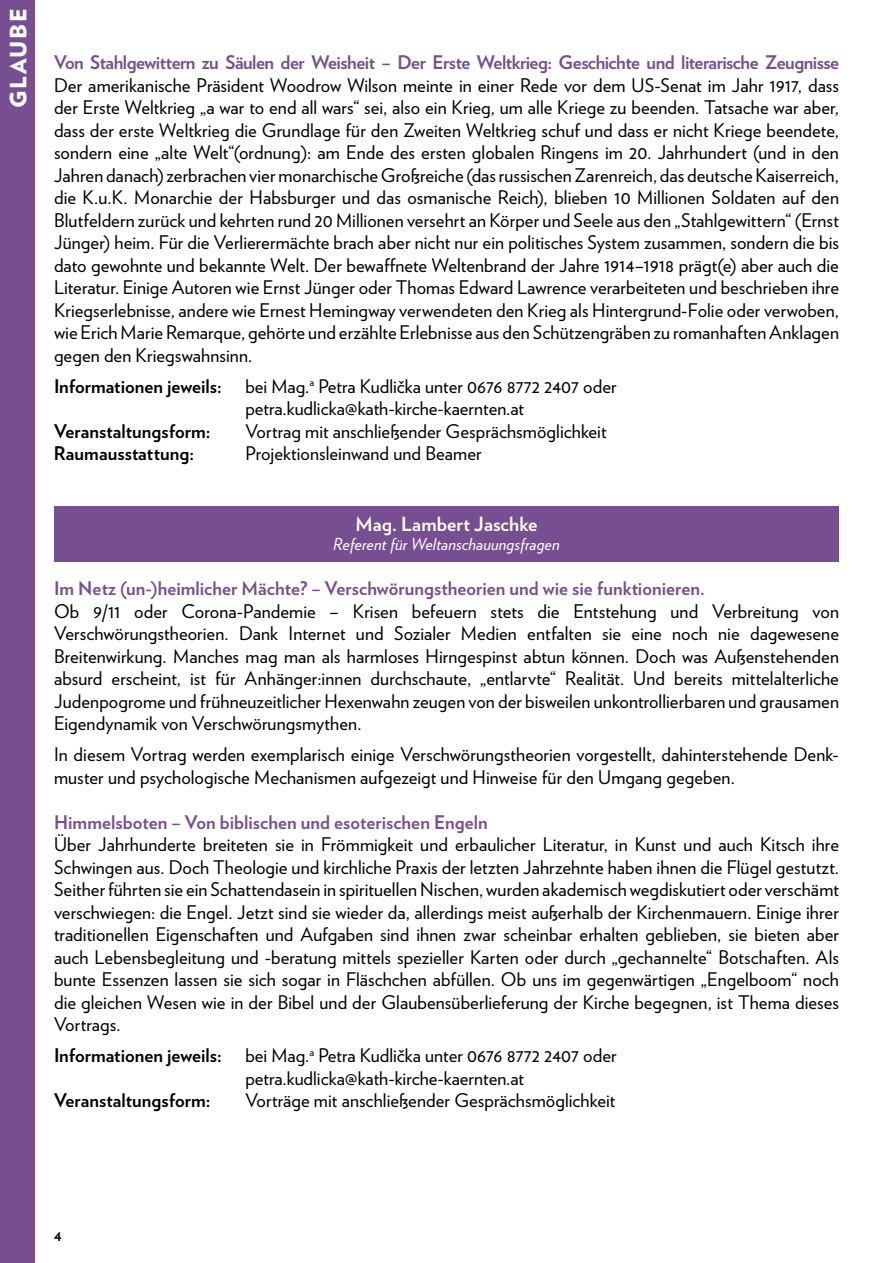
<style>
.page{position:relative;width:893px;height:1263px;background:#fff}
.page>*{position:absolute;margin:0;border:0;box-sizing:border-box;transform-origin:0 0}
.t1{font:900 22.5px "Verlag";letter-spacing:.065em;color:#fff}
.t2{font:700 19.5px "Verlag";letter-spacing:.005em;color:#fff}
.t3{font:18.75px/22.5px "Verlag";color:#000;text-align:justify}
.t4{font:700 18.75px "Verlag";letter-spacing:-.005em;color:#774e92}
.t5{font:700 18.75px "Verlag";color:#000}
.t6{font:700 18.75px "Verlag";letter-spacing:-.025em;color:#774e92}
.t7{font:italic 16.5px "Verlag";letter-spacing:.005em;color:#fff}
.t8{font:700 15px "Verlag";color:#000}
</style>
<div class="page">
<div style="left:0;top:0;width:35px;height:1263px;background:#774e92"></div>
<div style="left:54px;top:506px;width:785px;height:37px;background:#774e92"></div>
<div style="left:54px;top:529px;width:785px;height:33px;background:#774e92"></div>
<p class="t1" style="left:0;top:108px;width:101px;rotate:-90deg">GLAUBE</p>
<p class="t6" style="left:54px;top:47px;width:787px">Von Stahlgewittern zu Säulen der Weisheit – Der Erste Weltkrieg: Geschichte und literarische Zeugnisse</p>
<p class="t3" style="left:54px;top:73px;width:786px">Der amerikanische Präsident Woodrow Wilson meinte in einer Rede vor dem US-Senat im Jahr 1917, dass der Erste Weltkrieg „a war to end all wars“ sei, also ein Krieg, um alle Kriege zu beenden. Tatsache war aber, dass der erste Weltkrieg die Grundlage für den Zweiten Weltkrieg schuf und dass er nicht Kriege beendete, sondern eine „alte Welt“(ordnung): am Ende des ersten globalen Ringens im 20. Jahrhundert (und in den Jahren danach) zerbrachen vier monarchische Großreiche (das russischen Zarenreich, das deutsche Kaiserreich, die K.u.K. Monarchie der Habsburger und das osmanische Reich), blieben 10 Millionen Soldaten auf den Blutfeldern zurück und kehrten rund 20 Millionen versehrt an Körper und Seele aus den „Stahlgewittern“ (Ernst Jünger) heim. Für die Verlierermächte brach aber nicht nur ein politisches System zusammen, sondern die bis dato gewohnte und bekannte Welt. Der bewaffnete Weltenbrand der Jahre 1914–1918 prägt(e) aber auch die Literatur. Einige Autoren wie Ernst Jünger oder Thomas Edward Lawrence verarbeiteten und beschrieben ihre Kriegserlebnisse, andere wie Ernest Hemingway verwendeten den Krieg als Hintergrund-Folie oder verwoben, wie Erich Marie Remarque, gehörte und erzählte Erlebnisse aus den Schützengräben zu romanhaften Anklagen gegen den Kriegswahnsinn.</p>
<p class="t5" style="left:54px;top:371px;width:169px">Informationen jeweils:</p>
<p class="t3" style="left:245px;top:374px;width:373px">bei Mag.<sup>a</sup> Petra Kudlička unter 0676 8772 2407 oder petra.kudlicka@kath-kirche-kaernten.at</p>
<p class="t5" style="left:54px;top:416px;width:158px">Veranstaltungsform:</p>
<p class="t3" style="left:245px;top:419px;width:363px">Vortrag mit anschließender Gesprächsmöglichkeit</p>
<p class="t5" style="left:54px;top:438px;width:142px">Raumausstattung:</p>
<p class="t3" style="left:245px;top:441px;width:238px">Projektionsleinwand und Beamer</p>
<p class="t2" style="left:355px;top:508px;width:184px">Mag. Lambert Jaschke</p>
<p class="t7" style="left:333px;top:532px;width:228px">Referent für Weltanschauungsfragen</p>
<p class="t4" style="left:54px;top:574px;width:652px">Im Netz (un-)heimlicher Mächte? – Verschwörungstheorien und wie sie funktionieren.</p>
<p class="t3" style="left:54px;top:599px;width:786px">Ob 9/11 oder Corona-Pandemie – Krisen befeuern stets die Entstehung und Verbreitung von Verschwörungstheorien. Dank Internet und Sozialer Medien entfalten sie eine noch nie dagewesene Breitenwirkung. Manches mag man als harmloses Hirngespinst abtun können. Doch was Außenstehenden absurd erscheint, ist für Anhänger:innen durchschaute, „entlarvte“ Realität. Und bereits mittelalterliche Judenpogrome und frühneuzeitlicher Hexenwahn zeugen von der bisweilen unkontrollierbaren und grausamen Eigendynamik von Verschwörungsmythen.</p>
<p class="t3" style="left:54px;top:742px;width:786px">In diesem Vortrag werden exemplarisch einige Verschwörungstheorien vorgestellt, dahinterstehende Denk&shy;muster und psychologische Mechanismen aufgezeigt und Hinweise für den Umgang gegeben.</p>
<p class="t4" style="left:54px;top:807px;width:435px">Himmelsboten – Von biblischen und esoterischen Engeln</p>
<p class="t3" style="left:54px;top:832px;width:786px">Über Jahrhunderte breiteten sie in Frömmigkeit und erbaulicher Literatur, in Kunst und auch Kitsch ihre Schwingen aus. Doch Theologie und kirchliche Praxis der letzten Jahrzehnte haben ihnen die Flügel gestutzt.<br>Seither führten sie ein Schattendasein in spirituellen Nischen, wurden akademisch wegdiskutiert oder verschämt verschwiegen: die Engel. Jetzt sind sie wieder da, allerdings meist außerhalb der Kirchenmauern. Einige ihrer traditionellen Eigenschaften und Aufgaben sind ihnen zwar scheinbar erhalten geblieben, sie bieten aber auch Lebensbegleitung und -beratung mittels spezieller Karten oder durch „gechannelte“ Botschaften. Als bunte Essenzen lassen sie sich sogar in Fläschchen abfüllen. Ob uns im gegenwärtigen „Engelboom“ noch die gleichen Wesen wie in der Bibel und der Glaubensüberlieferung der Kirche begegnen, ist Thema dieses Vortrags.</p>
<p class="t5" style="left:54px;top:1041px;width:169px">Informationen jeweils:</p>
<p class="t3" style="left:245px;top:1043px;width:373px">bei Mag.<sup>a</sup> Petra Kudlička unter 0676 8772 2407 oder petra.kudlicka@kath-kirche-kaernten.at</p>
<p class="t5" style="left:54px;top:1086px;width:158px">Veranstaltungsform:</p>
<p class="t3" style="left:245px;top:1088px;width:371px">Vorträge mit anschließender Gesprächsmöglichkeit</p>
<p class="t8" style="left:54px;top:1224px;width:9px">4</p>
</div>
